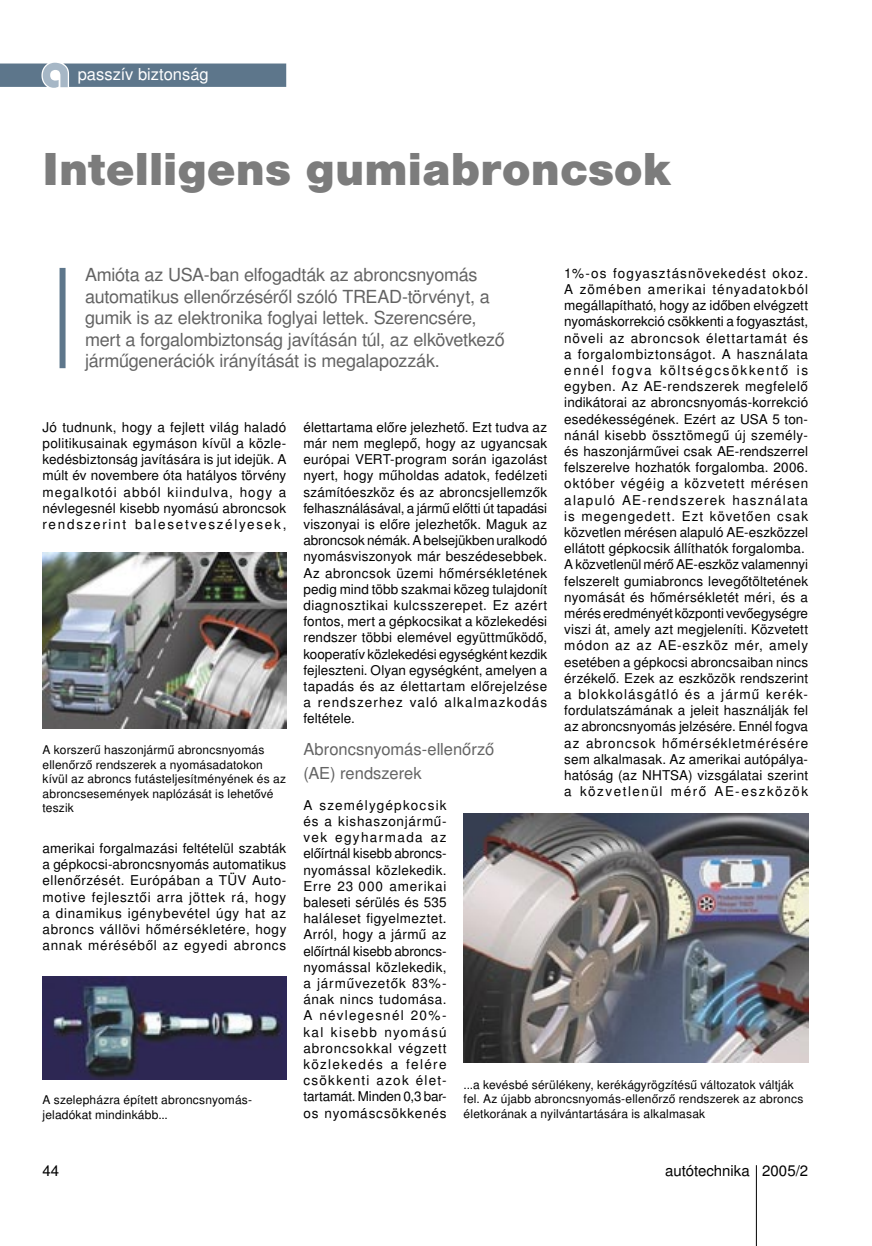
<style>
.page{position:relative;width:872px;height:1246px;background:#fff}
.page>*{position:absolute;margin:0;border:0;box-sizing:border-box;transform-origin:0 0}
.cim{font:900 48px "Nimbus San TOT";color:#7c7c7c}
.lead{font:18px/21.6px "Nimbus Sans LOT";letter-spacing:-.015em;color:#636363}
.fejezet{font:16.5px/23.4px "Nimbus Sans LOT";color:#636363}
.t1{font:16.5px "Nimbus Sans LOT";color:#fff}
.t2{font:15px "Nimbus Sans LOT";color:#000}
.szoveg_sorkizart{font:13.5px/16.2px "Nimbus Sans LOT";letter-spacing:.045em;color:#000;text-align:justify}
.kepala{font:12px/14.4px "Nimbus Sans LOT";letter-spacing:.015em;color:#000}
</style>
<div class="page">
<svg style="left:0;top:63px;width:286px;height:25px;background:#6f8598"></svg>
<hr style="left:756px;top:1165px;width:1px;height:81px;background:#000">
<img style="left:43px;top:976px;width:243px;height:104px">
<img style="left:463px;top:814px;width:345px;height:249px">
<div style="left:60px;top:268px;width:6px;height:100px;background:#5d768b"></div>
<img style="left:43px;top:553px;width:243px;height:176px">
<p class="t1" style="left:78px;top:64px;width:132px">passzív biztonság</p>
<p class="cim" style="left:43px;top:142px;width:630px">Intelligens gumiabroncsok</p>
<p class="lead" style="left:85px;top:264px;width:421px">Amióta az USA-ban elfogadták az abroncsnyomás automatikus ellenőrzéséről szóló TREAD-törvényt, a gumik is az elektronika foglyai lettek. Szerencsére, mert a forgalombiztonság javításán túl, az elkövetkező járműgenerációk irányítását is megalapozzák.</p>
<p class="szoveg_sorkizart" style="left:564px;top:265px;width:245px">1%-os fogyasztásnövekedést okoz.<br>A zömében amerikai tényadatokból megállapítható, hogy az időben elvégzett nyomáskorrekció csökkenti a fogyasztást, növeli az abroncsok élettartamát és a forgalombiztonságot. A használata ennél fogva költségcsökkentő is egyben. Az AE-rendszerek megfelelő indikátorai az abroncsnyomás-korrekció esedékességének. Ezért az USA 5 ton&shy;nánál kisebb össztömegű új személy&shy;és haszonjárművei csak AE-rendszerrel felszerelve hozhatók forgalomba. 2006. október végéig a közvetett mérésen alapuló AE-rendszerek használata is megengedett. Ezt követően csak közvetlen mérésen alapuló AE-eszközzel ellátott gépkocsik állíthatók forgalomba.</p>
<p class="szoveg_sorkizart" style="left:564px;top:557px;width:245px">A közvetlenül mérő AE-eszköz valamennyi felszerelt gumiabroncs levegőtöltetének nyomását és hőmérsékletét méri, és a mérés eredményét központi vevőegységre viszi át, amely azt megjeleníti. Közvetett módon az az AE-eszköz mér, amely esetében a gépkocsi abroncsaiban nincs érzékelő. Ezek az eszközök rendszerint a blokkolásgátló és a jármű kerék&shy;fordulatszámának a jeleit használják fel az abroncsnyomás jelzésére. Ennél fogva az abroncsok hőmérsékletmérésére sem alkalmasak. Az amerikai autópálya&shy;hatóság (az NHTSA) vizsgálatai szerint a közvetlenül mérő AE-eszközök</p>
<p class="szoveg_sorkizart" style="left:43px;top:419px;width:245px">Jó tudnunk, hogy a fejlett világ haladó politikusainak egymáson kívül a közle&shy;kedésbiztonság javítására is jut idejük. A múlt év novembere óta hatályos törvény megalkotói abból kiindulva, hogy a névlegesnél kisebb nyomású abroncsok rendszerint balesetveszélyesek,</p>
<p class="szoveg_sorkizart" style="left:303px;top:419px;width:245px">élettartama előre jelezhető. Ezt tudva az már nem meglepő, hogy az ugyancsak európai VERT-program során igazolást nyert, hogy műholdas adatok, fedélzeti számítóeszköz és az abroncsjellemzők felhasználásával, a jármű előtti út tapadási viszonyai is előre jelezhetők. Maguk az abroncsok némák. A belsejükben uralkodó nyomásviszonyok már beszédesebbek.<br>Az abroncsok üzemi hőmérsékletének pedig mind több szakmai közeg tulajdonít diagnosztikai kulcsszerepet. Ez azért fontos, mert a gépkocsikat a közlekedési rendszer többi elemével együttműködő, kooperatív közlekedési egységként kezdik fejleszteni. Olyan egységként, amelyen a tapadás és az élettartam előrejelzése a rendszerhez való alkalmazkodás feltétele.</p>
<p class="fejezet" style="left:303px;top:738px;width:192px">Abroncsnyomás-ellenőrző (AE) rendszerek</p>
<p class="szoveg_sorkizart" style="left:303px;top:797px;width:145px">A személygépkocsik és a kishaszonjármű&shy;vek egyharmada az előírtnál kisebb abroncs&shy;nyomással közlekedik.<br>Erre 23 000 amerikai baleseti sérülés és 535 haláleset figyelmeztet.<br>Arról, hogy a jármű az előírtnál kisebb abroncs&shy;nyomással közlekedik, a járművezetők 83%- ának nincs tudomása.<br>A névlegesnél 20%- kal kisebb nyomású abroncsokkal végzett közlekedés a felére csökkenti azok élet&shy;tartamát. Minden 0,3 bar&shy;os nyomáscsökkenés</p>
<p class="kepala" style="left:43px;top:743px;width:245px">A korszerű haszonjármű abroncsnyomás ellenőrző rendszerek a nyomásadatokon kívül az abroncs futásteljesítményének és az abroncsesemények naplózását is lehetővé teszik</p>
<p class="szoveg_sorkizart" style="left:43px;top:840px;width:245px">amerikai forgalmazási feltételül szabták a gépkocsi-abroncsnyomás automatikus ellenőrzését. Európában a TÜV Auto&shy;motive fejlesztői arra jöttek rá, hogy a dinamikus igénybevétel úgy hat az abroncs vállövi hőmérsékletére, hogy annak méréséből az egyedi abroncs</p>
<p class="kepala" style="left:463px;top:1078px;width:341px">...a kevésbé sérülékeny, kerékágyrögzítésű változatok váltják fel. Az újabb abroncsnyomás-ellenőrző rendszerek az abroncs életkorának a nyilvántartására is alkalmasak</p>
<p class="kepala" style="left:43px;top:1093px;width:211px">A szelepházra épített abroncsnyomás&shy;jeladókat mindinkább...</p>
<p class="t2" style="left:43px;top:1162px;width:18px">44</p>
<p class="t2" style="left:665px;top:1162px;width:144px">autótechnika 2005/2</p>
</div>
